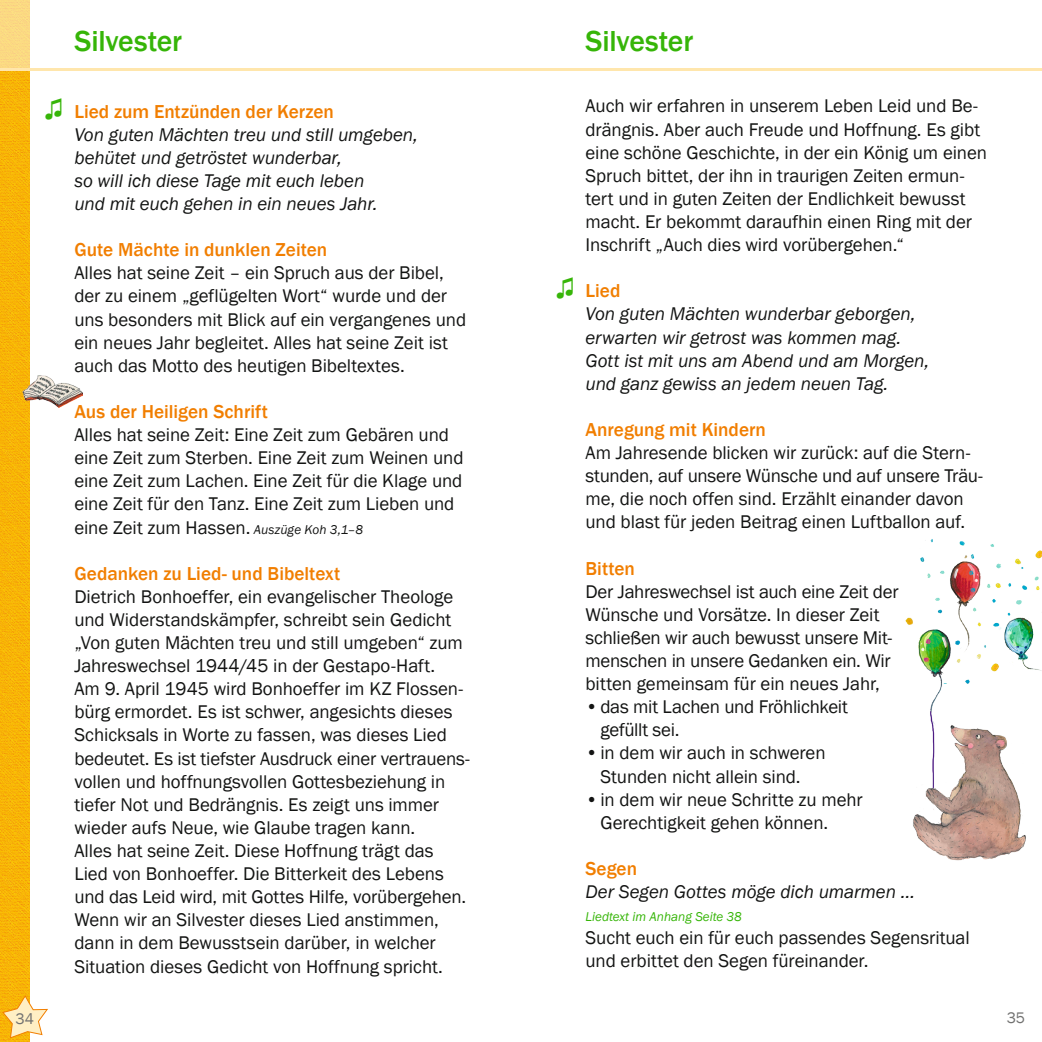
<style>
.page{position:relative;width:1042px;height:1042px;background:#fff}
.page>*{position:absolute;margin:0;border:0;box-sizing:border-box;transform-origin:0 0}
.t1{font:500 29.75px "Franklin Gothic";letter-spacing:-.005em;color:#36b508}
.t2{font:500 19.25px "Franklin Gothic";color:#f17e00}
.t3{font:18.9px/23.1px "Franklin Gothic";letter-spacing:-.005em;color:#131413}
.t4{font:italic 18.9px "Franklin Gothic";letter-spacing:-.005em;color:#131413}
.t5{font:15.75px "Franklin Gothic";color:#727271}
.t6{font:italic 13.12px "Franklin Gothic";color:#36b508}
.s1{font-weight:400;font-size:26.25px;color:#36b508}
.s2{font-style:italic;font-size:13.12px}
</style>
<div class="page">
<hr style="left:511px;top:68px;width:531px;height:3px;background:#ffe6ac">
<img style="left:0;top:0;width:30px;height:1042px">
<hr style="left:0;top:68px;width:531px;height:3px;background:#ffe6ac">
<svg style="left:2px;top:995px;width:46px;height:44px"></svg>
<img style="left:22px;top:376px;width:60px;height:32px">
<img style="left:920px;top:539px;width:122px;height:132px">
<img style="left:905px;top:604px;width:126px;height:257px">
<p class="t1" style="left:74px;top:22px;width:109px">Silvester</p>
<p class="t1" style="left:585px;top:22px;width:109px">Silvester</p>
<p class="t2" style="left:45px;top:99px;width:291px"><span class="s1">♫</span> Lied zum Entzünden der Kerzen</p>
<p class="t4" style="left:74px;top:123px;width:345px">Von guten Mächten treu und still umgeben,</p>
<p class="t4" style="left:74px;top:146px;width:269px">behütet und getröstet wunderbar,</p>
<p class="t4" style="left:74px;top:169px;width:291px">so will ich diese Tage mit euch leben</p>
<p class="t4" style="left:74px;top:192px;width:304px">und mit euch gehen in ein neues Jahr.</p>
<p class="t2" style="left:74px;top:238px;width:254px">Gute Mächte in dunklen Zeiten</p>
<p class="t3" style="left:74px;top:262px;width:393px">Alles hat seine Zeit – ein Spruch aus der Bibel, der zu einem „geflügelten Wort“ wurde und der uns besonders mit Blick auf ein vergangenes und ein neues Jahr begleitet. Alles hat seine Zeit ist auch das Motto des heutigen Bibeltextes.</p>
<p class="t2" style="left:74px;top:400px;width:195px">Aus der Heiligen Schrift</p>
<p class="t3" style="left:74px;top:424px;width:391px">Alles hat seine Zeit: Eine Zeit zum Gebären und eine Zeit zum Sterben. Eine Zeit zum Weinen und eine Zeit zum Lachen. Eine Zeit für die Klage und eine Zeit für den Tanz. Eine Zeit zum Lieben und eine Zeit zum Hassen. <span class="s2">Auszüge Koh 3,1–8</span></p>
<p class="t2" style="left:74px;top:561px;width:267px">Gedanken zu Lied- und Bibeltext</p>
<p class="t3" style="left:74px;top:585px;width:397px">Dietrich Bonhoeffer, ein evangelischer Theologe und Widerstandskämpfer, schreibt sein Gedicht „Von guten Mächten treu und still umgeben“ zum Jahreswechsel 1944/45 in der Gestapo-Haft.<br>Am 9. April 1945 wird Bonhoeffer im KZ Flossen&shy;bürg ermordet. Es ist schwer, angesichts dieses Schicksals in Worte zu fassen, was dieses Lied bedeutet. Es ist tiefster Ausdruck einer vertrauens-</p>
<p class="t3" style="left:74px;top:770px;width:372px">vollen und hoffnungsvollen Gottesbeziehung in tiefer Not und Bedrängnis. Es zeigt uns immer wieder aufs Neue, wie Glaube tragen kann.</p>
<p class="t3" style="left:74px;top:839px;width:393px">Alles hat seine Zeit. Diese Hoffnung trägt das<br>Lied von Bonhoeffer. Die Bitterkeit des Lebens und das Leid wird, mit Gottes Hilfe, vorübergehen.</p>
<p class="t3" style="left:74px;top:909px;width:366px">Wenn wir an Silvester dieses Lied anstimmen,</p>
<p class="t3" style="left:74px;top:932px;width:370px">dann in dem Bewusstsein darüber, in welcher<br>Situation dieses Gedicht von Hoffnung spricht.</p>
<p class="t3" style="left:585px;top:95px;width:403px">Auch wir erfahren in unserem Leben Leid und Be&shy;drängnis. Aber auch Freude und Hoffnung. Es gibt eine schöne Geschichte, in der ein König um einen Spruch bittet, der ihn in traurigen Zeiten ermun&shy;tert und in guten Zeiten der Endlichkeit bewusst macht. Er bekommt daraufhin einen Ring mit der Inschrift „Auch dies wird vorübergehen.“</p>
<p class="t2" style="left:556px;top:279px;width:66px"><span class="s1">♫</span> Lied</p>
<p class="t4" style="left:585px;top:302px;width:331px">Von guten Mächten wunderbar geborgen,</p>
<p class="t4" style="left:585px;top:325px;width:317px">erwarten wir getrost was kommen mag.</p>
<p class="t4" style="left:585px;top:348px;width:345px">Gott ist mit uns am Abend und am Morgen,</p>
<p class="t4" style="left:585px;top:372px;width:304px">und ganz gewiss an jedem neuen Tag.</p>
<p class="t2" style="left:585px;top:418px;width:182px">Anregung mit Kindern</p>
<p class="t3" style="left:585px;top:442px;width:399px">Am Jahresende blicken wir zurück: auf die Stern&shy;stunden, auf unsere Wünsche und auf unsere Träu&shy;me, die noch offen sind. Erzählt einander davon und blast für jeden Beitrag einen Luftballon auf.</p>
<p class="t2" style="left:585px;top:556px;width:51px">Bitten</p>
<p class="t3" style="left:585px;top:580px;width:315px">Der Jahreswechsel ist auch eine Zeit der Wünsche und Vorsätze. In dieser Zeit schließen wir auch bewusst unsere Mit&shy;menschen in unsere Gedanken ein. Wir bitten gemeinsam für ein neues Jahr,</p>
<p class="t3" style="left:600px;top:696px;width:249px;text-indent:-15px">•das mit Lachen und Fröhlichkeit gefüllt sei.</p>
<p class="t3" style="left:585px;top:742px;width:242px;text-align:center">•in dem wir auch in schweren<br>Stunden nicht allein sind.</p>
<p class="t3" style="left:600px;top:788px;width:264px;text-indent:-15px">•in dem wir neue Schritte zu mehr<br>Gerechtigkeit gehen können.</p>
<p class="t2" style="left:585px;top:856px;width:53px">Segen</p>
<p class="t4" style="left:585px;top:880px;width:331px">Der Segen Gottes möge dich umarmen …</p>
<p class="t6" style="left:585px;top:908px;width:158px">Liedtext im Anhang Seite 38</p>
<p class="t3" style="left:585px;top:927px;width:386px">Sucht euch ein für euch passendes Segensritual und erbittet den Segen füreinander.</p>
<p class="t5" style="left:16px;top:1009px;width:20px">34</p>
<p class="t5" style="left:1006px;top:1008px;width:20px">35</p>
</div>
